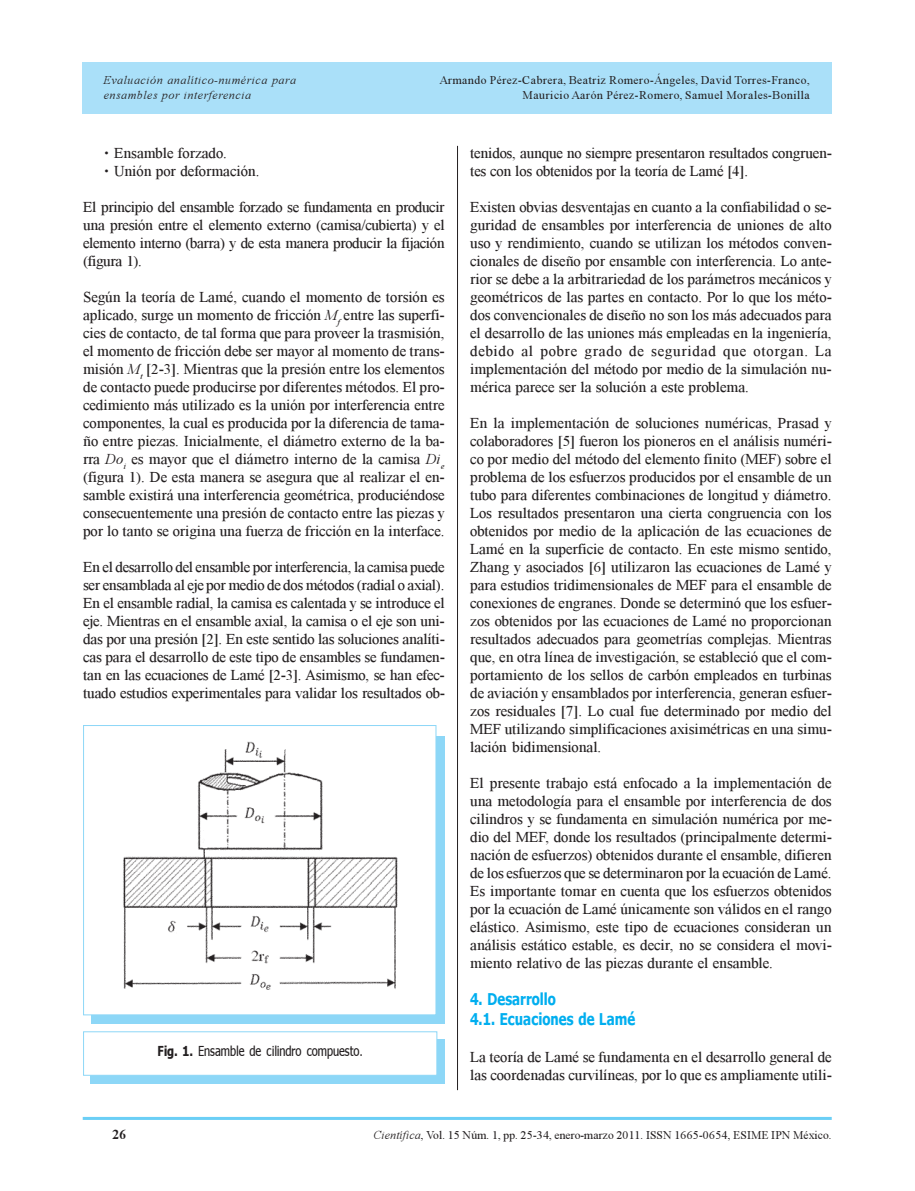
<style>
.page{position:relative;width:915px;height:1191px;background:#fff}
.page>*{position:absolute;margin:0;border:0;box-sizing:border-box;transform-origin:0 0}
.t1{font:16.5px/19.8px "TT6533 O00";letter-spacing:.005em;color:#00aeef;scale:.8 1}
.t2{font:15px/18px "TT6528 O00";letter-spacing:-.005em;color:#231f20;text-align:justify}
.t3{font:13.5px "TT6540 O00";color:#231f20;scale:.8 1}
.t4{font:13.5px "TT6537 O00";color:#231f20}
.t5{font:12px/14.4px "TT6521 O00";letter-spacing:.045em;color:#231f20;text-align:right}
.t6{font:12px "TT6521 O00";letter-spacing:.005em;color:#231f20}
.t7{font:12px/14.4px "TT651 FO00";letter-spacing:.035em;color:#231f20}
.s1{font-family:"TT652 CO00"}
.s2{font-family:"TT653 EO00"}
.s3{font-family:"TT651 FO00"}
</style>
<div class="page">
<div style="left:83px;top:63px;width:748px;height:51px;background:#aae0f9"></div>
<hr style="left:83px;top:1117px;width:748px;height:3px;background:#6bcff6">
<hr style="left:457px;top:146px;width:1px;height:944px;background:#231f20">
<div style="left:92px;top:736px;width:352px;height:287px;background:#8dd7f7"></div>
<div style="left:83px;top:725px;width:353px;height:290px;background:#fff;border:1px solid #8dd7f7"></div>
<div style="left:90px;top:1039px;width:354px;height:44px;background:#8dd7f7"></div>
<div style="left:83px;top:1031px;width:354px;height:44px;background:#fff;border:1px solid #8dd7f7"></div>
<img style="left:123px;top:741px;width:275px;height:249px">
<p class="t7" style="left:104px;top:74px;width:194px">Evaluación analítico-numérica para ensambles por interferencia</p>
<p class="t5" style="left:439px;top:74px;width:372px">Armando Pérez-Cabrera, Beatriz Romero-Ángeles, David Torres-Franco,<br>Mauricio Aarón Pérez-Romero, Samuel Morales-Bonilla</p>
<p class="t2" style="left:104px;top:145px;width:157px"><sup>.</sup> Ensamble forzado.<br><sup>.</sup> Unión por deformación.</p>
<p class="t2" style="left:83px;top:199px;width:363px">El principio del ensamble forzado se fundamenta en producir una presión entre el elemento externo (camisa/cubierta) y el elemento interno (barra) y de esta manera producir la fijación (figura 1).</p>
<p class="t2" style="left:83px;top:289px;width:363px">Según la teoría de Lamé, cuando el momento de torsión es aplicado, surge un momento de fricción <span class="s1">M</span><sub>f</sub> entre las superfi&shy;cies de contacto, de tal forma que para proveer la trasmisión, el momento de fricción debe ser mayor al momento de trans&shy;misión <span class="s1">M</span><sub>t</sub> [2-3]. Mientras que la presión entre los elementos de contacto puede producirse por diferentes métodos. El pro&shy;cedimiento más utilizado es la unión por interferencia entre componentes, la cual es producida por la diferencia de tama&shy;ño entre piezas. Inicialmente, el diámetro externo de la ba&shy;rra <span class="s1">Do</span><sub>i</sub> es mayor que el diámetro interno de la camisa <span class="s1">Di</span><sub>e </sub>(figura 1). De esta manera se asegura que al realizar el en&shy;samble existirá una interferencia geométrica, produciéndose consecuentemente una presión de contacto entre las piezas y por lo tanto se origina una fuerza de fricción en la interface.</p>
<p class="t2" style="left:83px;top:559px;width:363px">En el desarrollo del ensamble por interferencia, la camisa puede ser ensamblada al eje por medio de dos métodos (radial o axial).<br>En el ensamble radial, la camisa es calentada y se introduce el eje. Mientras en el ensamble axial, la camisa o el eje son uni&shy;das por una presión [2]. En este sentido las soluciones analíti&shy;cas para el desarrollo de este tipo de ensambles se fundamen&shy;tan en las ecuaciones de Lamé [2-3]. Asimismo, se han efec&shy;tuado estudios experimentales para validar los resultados ob-</p>
<p class="t3" style="left:157px;top:1045px;width:258px"><span class="s2">Fig. 1.</span> Ensamble de cilindro compuesto.</p>
<p class="t2" style="left:470px;top:145px;width:363px">tenidos, aunque no siempre presentaron resultados congruen&shy;tes con los obtenidos por la teoría de Lamé [4].</p>
<p class="t2" style="left:470px;top:199px;width:363px">Existen obvias desventajas en cuanto a la confiabilidad o se&shy;guridad de ensambles por interferencia de uniones de alto uso y rendimiento, cuando se utilizan los métodos conven&shy;cionales de diseño por ensamble con interferencia. Lo ante&shy;rior se debe a la arbitrariedad de los parámetros mecánicos y geométricos de las partes en contacto. Por lo que los méto&shy;dos convencionales de diseño no son los más adecuados para el desarrollo de las uniones más empleadas en la ingeniería, debido al pobre grado de seguridad que otorgan. La implementación del método por medio de la simulación nu&shy;mérica parece ser la solución a este problema.</p>
<p class="t2" style="left:470px;top:415px;width:363px">En la implementación de soluciones numéricas, Prasad y colaboradores [5] fueron los pioneros en el análisis numéri&shy;co por medio del método del elemento finito (MEF) sobre el problema de los esfuerzos producidos por el ensamble de un tubo para diferentes combinaciones de longitud y diámetro.<br>Los resultados presentaron una cierta congruencia con los obtenidos por medio de la aplicación de las ecuaciones de Lamé en la superficie de contacto. En este mismo sentido, Zhang y asociados [6] utilizaron las ecuaciones de Lamé y para estudios tridimensionales de MEF para el ensamble de conexiones de engranes. Donde se determinó que los esfuer&shy;zos obtenidos por las ecuaciones de Lamé no proporcionan resultados adecuados para geometrías complejas. Mientras que, en otra línea de investigación, se estableció que el com&shy;portamiento de los sellos de carbón empleados en turbinas de aviación y ensamblados por interferencia, generan esfuer&shy;zos residuales [7]. Lo cual fue determinado por medio del MEF utilizando simplificaciones axisimétricas en una simu&shy;lación bidimensional.</p>
<p class="t2" style="left:470px;top:775px;width:363px">El presente trabajo está enfocado a la implementación de una metodología para el ensamble por interferencia de dos cilindros y se fundamenta en simulación numérica por me&shy;dio del MEF, donde los resultados (principalmente determi&shy;nación de esfuerzos) obtenidos durante el ensamble, difieren de los esfuerzos que se determinaron por la ecuación de Lamé.<br>Es importante tomar en cuenta que los esfuerzos obtenidos por la ecuación de Lamé únicamente son válidos en el rango elástico. Asimismo, este tipo de ecuaciones consideran un análisis estático estable, es decir, no se considera el movi&shy;miento relativo de las piezas durante el ensamble.</p>
<p class="t1" style="left:470px;top:990px;width:208px">4. Desarrollo<br>4.1. Ecuaciones de Lamé</p>
<p class="t2" style="left:470px;top:1049px;width:363px">La teoría de Lamé se fundamenta en el desarrollo general de las coordenadas curvilíneas, por lo que es ampliamente utili-</p>
<p class="t4" style="left:112px;top:1130px;width:15px">26</p>
<p class="t6" style="left:373px;top:1130px;width:459px"><span class="s3">Científica</span>, Vol. 15 Núm. 1, pp. 25-34, enero-marzo 2011. ISSN 1665-0654, ESIME IPN México.</p>
</div>
